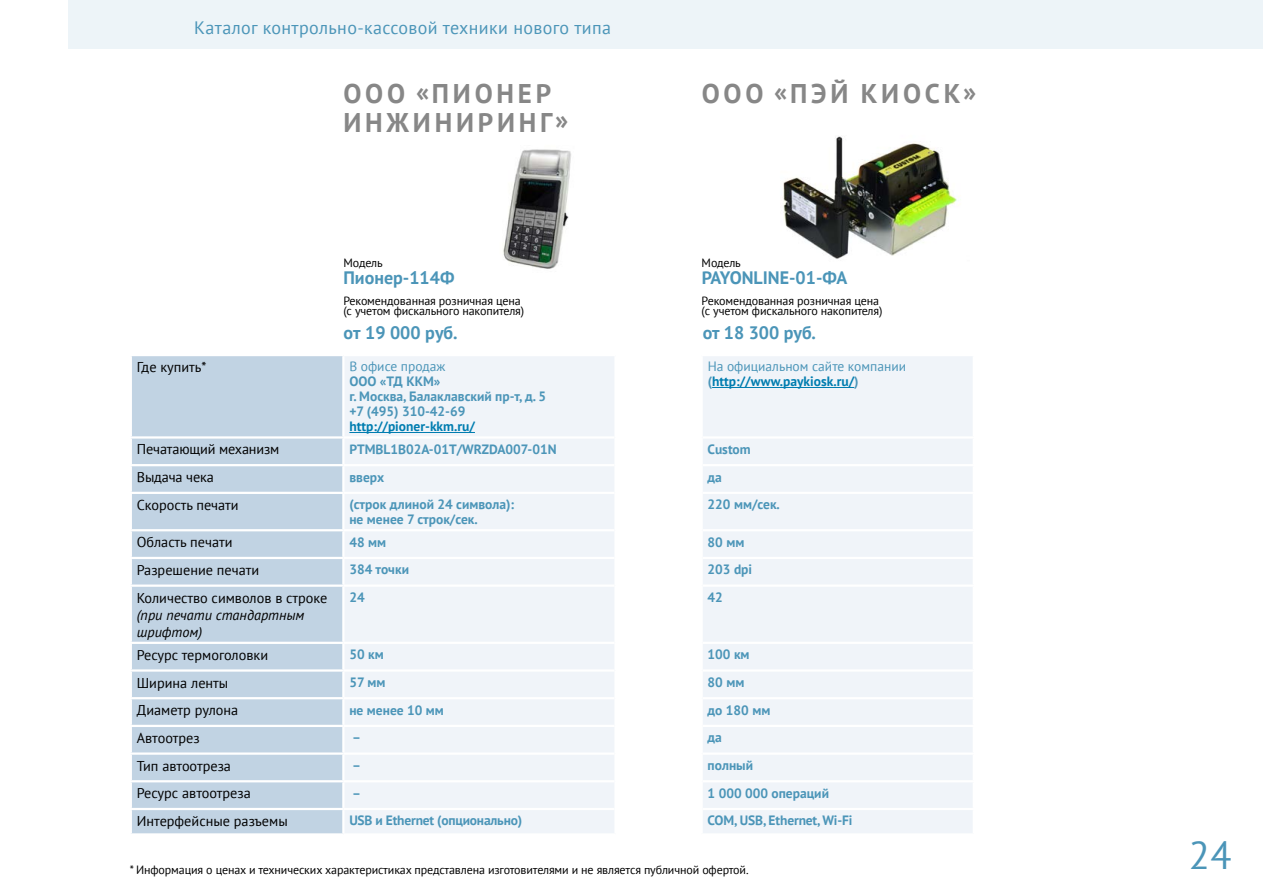
<style>
.page{position:relative;width:1263px;height:893px;background:#fff}
.page>*{position:absolute;margin:0;border:0;box-sizing:border-box;transform-origin:0 0}
.t1{font:38.7px "PT Sans";color:#4b95b8}
.t2{font:700 27px/28.5px "PT Sans";letter-spacing:.14em;color:#878787}
.t3{font:700 18px "PT Sans";color:#4b95b8}
.t4{font:18px "PT Sans";letter-spacing:.02em;color:#4b95b8}
.t5{font:14.25px "PT Sans";color:#000}
.t6{font:italic 14.25px/17.1px "PT Sans";color:#000}
.t7{font:700 13.5px/15px "PT Sans";color:#4b95b8}
.t8{font:13.5px/15px "PT Sans";color:#4b95b8}
.t9{font:700 13.5px "PT Sans";color:#007db0}
.t10{font:12px/10.5px "PT Sans";letter-spacing:-.01em;color:#000}
.s1{font-weight:700}
.s2{font-weight:700;color:#007db0}
</style>
<div class="page">
<div style="left:68px;top:0;width:1195px;height:49px;background:#edf4f8"></div>
<img style="left:783px;top:136px;width:174px;height:123px">
<img style="left:503px;top:149px;width:68px;height:120px">
<div style="left:132px;top:356px;width:210px;height:477px;background:#c1d3e3"></div>
<svg style="left:345px;top:356px;width:628px;height:477px;fill:#f0f4f9"></svg>
<hr style="left:130px;top:436px;width:213px;height:3px;background:#fff">
<hr style="left:130px;top:464px;width:213px;height:2px;background:#fff">
<hr style="left:130px;top:492px;width:213px;height:2px;background:#fff">
<hr style="left:130px;top:529px;width:213px;height:2px;background:#fff">
<hr style="left:130px;top:557px;width:213px;height:2px;background:#fff">
<hr style="left:130px;top:584px;width:213px;height:3px;background:#fff">
<hr style="left:130px;top:642px;width:213px;height:2px;background:#fff">
<hr style="left:130px;top:669px;width:213px;height:3px;background:#fff">
<hr style="left:130px;top:697px;width:213px;height:2px;background:#fff">
<hr style="left:130px;top:725px;width:213px;height:2px;background:#fff">
<hr style="left:130px;top:752px;width:213px;height:3px;background:#fff">
<hr style="left:130px;top:780px;width:213px;height:2px;background:#fff">
<hr style="left:130px;top:808px;width:213px;height:2px;background:#fff">
<hr style="left:614px;top:356px;width:3px;height:81px;background:#fff">
<hr style="left:700px;top:356px;width:3px;height:81px;background:#fff">
<hr style="left:343px;top:436px;width:271px;height:3px;background:#fff">
<hr style="left:614px;top:437px;width:3px;height:28px;background:#fff">
<hr style="left:703px;top:436px;width:272px;height:3px;background:#fff">
<hr style="left:700px;top:437px;width:3px;height:28px;background:#fff">
<hr style="left:343px;top:464px;width:271px;height:2px;background:#fff">
<hr style="left:614px;top:465px;width:3px;height:28px;background:#fff">
<hr style="left:703px;top:464px;width:272px;height:2px;background:#fff">
<hr style="left:700px;top:465px;width:3px;height:28px;background:#fff">
<hr style="left:343px;top:492px;width:271px;height:2px;background:#fff">
<hr style="left:614px;top:493px;width:3px;height:37px;background:#fff">
<hr style="left:703px;top:492px;width:272px;height:2px;background:#fff">
<hr style="left:700px;top:493px;width:3px;height:37px;background:#fff">
<hr style="left:343px;top:529px;width:271px;height:2px;background:#fff">
<hr style="left:614px;top:530px;width:3px;height:28px;background:#fff">
<hr style="left:703px;top:529px;width:272px;height:2px;background:#fff">
<hr style="left:700px;top:530px;width:3px;height:28px;background:#fff">
<hr style="left:343px;top:557px;width:271px;height:2px;background:#fff">
<hr style="left:614px;top:558px;width:3px;height:28px;background:#fff">
<hr style="left:703px;top:557px;width:272px;height:2px;background:#fff">
<hr style="left:700px;top:558px;width:3px;height:28px;background:#fff">
<hr style="left:343px;top:584px;width:271px;height:3px;background:#fff">
<hr style="left:614px;top:586px;width:3px;height:57px;background:#fff">
<hr style="left:703px;top:584px;width:272px;height:3px;background:#fff">
<hr style="left:700px;top:586px;width:3px;height:57px;background:#fff">
<hr style="left:343px;top:642px;width:271px;height:2px;background:#fff">
<hr style="left:614px;top:643px;width:3px;height:27px;background:#fff">
<hr style="left:703px;top:642px;width:272px;height:2px;background:#fff">
<hr style="left:700px;top:643px;width:3px;height:27px;background:#fff">
<hr style="left:343px;top:669px;width:271px;height:3px;background:#fff">
<hr style="left:614px;top:670px;width:3px;height:28px;background:#fff">
<hr style="left:703px;top:669px;width:272px;height:3px;background:#fff">
<hr style="left:700px;top:670px;width:3px;height:28px;background:#fff">
<hr style="left:343px;top:697px;width:271px;height:2px;background:#fff">
<hr style="left:614px;top:698px;width:3px;height:28px;background:#fff">
<hr style="left:703px;top:697px;width:272px;height:2px;background:#fff">
<hr style="left:700px;top:698px;width:3px;height:28px;background:#fff">
<hr style="left:343px;top:725px;width:271px;height:2px;background:#fff">
<hr style="left:614px;top:726px;width:3px;height:28px;background:#fff">
<hr style="left:703px;top:725px;width:272px;height:2px;background:#fff">
<hr style="left:700px;top:726px;width:3px;height:28px;background:#fff">
<hr style="left:343px;top:752px;width:271px;height:3px;background:#fff">
<hr style="left:614px;top:754px;width:3px;height:27px;background:#fff">
<hr style="left:703px;top:752px;width:272px;height:3px;background:#fff">
<hr style="left:700px;top:754px;width:3px;height:27px;background:#fff">
<hr style="left:343px;top:780px;width:271px;height:2px;background:#fff">
<hr style="left:614px;top:781px;width:3px;height:28px;background:#fff">
<hr style="left:703px;top:780px;width:272px;height:2px;background:#fff">
<hr style="left:700px;top:781px;width:3px;height:28px;background:#fff">
<hr style="left:343px;top:808px;width:271px;height:2px;background:#fff">
<hr style="left:614px;top:809px;width:3px;height:24px;background:#fff">
<hr style="left:703px;top:808px;width:272px;height:2px;background:#fff">
<hr style="left:700px;top:809px;width:3px;height:24px;background:#fff">
<hr style="left:349px;top:432px;width:126px;height:1px;background:#007db0">
<hr style="left:712px;top:387px;width:142px;height:1px;background:#007db0">
<h3 class="t4" style="left:194px;top:17px;width:418px">Каталог контрольно-кассовой техники нового типа</h3>
<h2 class="t2" style="left:343px;top:79px;width:227px">ООО «ПИОНЕР<br>ИНЖИНИРИНГ»</h2>
<h2 class="t2" style="left:702px;top:79px;width:276px">ООО «ПЭЙ КИОСК»</h2>
<p class="t10" style="left:343px;top:257px;width:41px">Модель</p>
<p class="t10" style="left:702px;top:257px;width:41px">Модель</p>
<h3 class="t3" style="left:343px;top:266px;width:113px">Пионер-114Ф</h3>
<h3 class="t3" style="left:702px;top:266px;width:147px">PAYONLINE-01-ФА</h3>
<p class="t10" style="left:343px;top:295px;width:182px">Рекомендованная розничная цена (с учетом фискального накопителя)</p>
<p class="t10" style="left:702px;top:295px;width:182px">Рекомендованная розничная цена (с учетом фискального накопителя)</p>
<h3 class="t3" style="left:343px;top:321px;width:116px">от 19 000 руб.</h3>
<h3 class="t3" style="left:703px;top:321px;width:115px">от 18 300 руб.</h3>
<p class="t5" style="left:137px;top:358px;width:71px">Где купить*</p>
<p class="t8" style="left:349px;top:359px;width:98px">В офисе продаж</p>
<p class="t7" style="left:349px;top:374px;width:198px">ООО «ТД ККМ»<br>г. Москва, Балаклавский пр-т, д. 5 +7 (495) 310-42-69</p>
<p class="t9" style="left:349px;top:418px;width:127px">http://pioner-kkm.ru/</p>
<p class="t8" style="left:708px;top:359px;width:200px">На официальном сайте компании <span class="s1">(</span><span class="s2">http://www.paykiosk.ru/</span><span class="s1">)</span></p>
<p class="t5" style="left:137px;top:440px;width:144px">Печатающий механизм</p>
<p class="t7" style="left:349px;top:441px;width:209px">PTMBL1B02A-01T/WRZDA007-01N</p>
<p class="t7" style="left:708px;top:441px;width:45px">Custom</p>
<p class="t5" style="left:137px;top:468px;width:79px">Выдача чека</p>
<p class="t7" style="left:349px;top:469px;width:36px">вверх</p>
<p class="t7" style="left:708px;top:469px;width:16px">да</p>
<p class="t5" style="left:137px;top:496px;width:103px">Скорость печати</p>
<p class="t7" style="left:349px;top:497px;width:166px">(строк длиной 24 символа): не менее 7 строк/сек.</p>
<p class="t7" style="left:708px;top:497px;width:74px">220 мм/сек.</p>
<p class="t5" style="left:137px;top:533px;width:97px">Область печати</p>
<p class="t7" style="left:349px;top:534px;width:38px">48 мм</p>
<p class="t7" style="left:708px;top:534px;width:38px">80 мм</p>
<p class="t5" style="left:137px;top:561px;width:124px">Разрешение печати</p>
<p class="t7" style="left:349px;top:562px;width:61px">384 точки</p>
<p class="t7" style="left:708px;top:562px;width:46px">203 dpi</p>
<p class="t5" style="left:137px;top:588px;width:192px">Количество символов в строке</p>
<p class="t6" style="left:137px;top:606px;width:169px">(при печати стандартным шрифтом)</p>
<p class="t7" style="left:349px;top:590px;width:17px">24</p>
<p class="t7" style="left:708px;top:590px;width:17px">42</p>
<p class="t5" style="left:137px;top:646px;width:133px">Ресурс термоголовки</p>
<p class="t7" style="left:349px;top:647px;width:36px">50 км</p>
<p class="t7" style="left:708px;top:647px;width:43px">100 км</p>
<p class="t5" style="left:137px;top:673px;width:93px">Ширина ленты</p>
<p class="t7" style="left:349px;top:674px;width:37px">57 мм</p>
<p class="t7" style="left:708px;top:674px;width:38px">80 мм</p>
<p class="t5" style="left:137px;top:701px;width:103px">Диаметр рулона</p>
<p class="t7" style="left:349px;top:702px;width:96px">не менее 10 мм</p>
<p class="t7" style="left:708px;top:702px;width:64px">до 180 мм</p>
<p class="t5" style="left:137px;top:729px;width:64px">Автоотрез</p>
<p class="t7" style="left:352px;top:730px;width:10px">–</p>
<p class="t7" style="left:708px;top:730px;width:16px">да</p>
<p class="t5" style="left:137px;top:756px;width:96px">Тип автоотреза</p>
<p class="t7" style="left:352px;top:757px;width:10px">–</p>
<p class="t7" style="left:708px;top:757px;width:47px">полный</p>
<p class="t5" style="left:137px;top:784px;width:115px">Ресурс автоотреза</p>
<p class="t7" style="left:352px;top:785px;width:10px">–</p>
<p class="t7" style="left:708px;top:785px;width:123px">1 000 000 операций</p>
<p class="t5" style="left:137px;top:812px;width:152px">Интерфейсные разъемы</p>
<p class="t7" style="left:349px;top:813px;width:174px">USB и Ethernet (опционально)</p>
<p class="t7" style="left:708px;top:813px;width:146px">COM, USB, Ethernet, Wi-Fi</p>
<p class="t10" style="left:130px;top:864px;width:620px">* Информация о ценах и технических характеристиках представлена изготовителями и не является публичной офертой.</p>
<h1 class="t1" style="left:1189px;top:831px;width:45px">24</h1>
</div>
